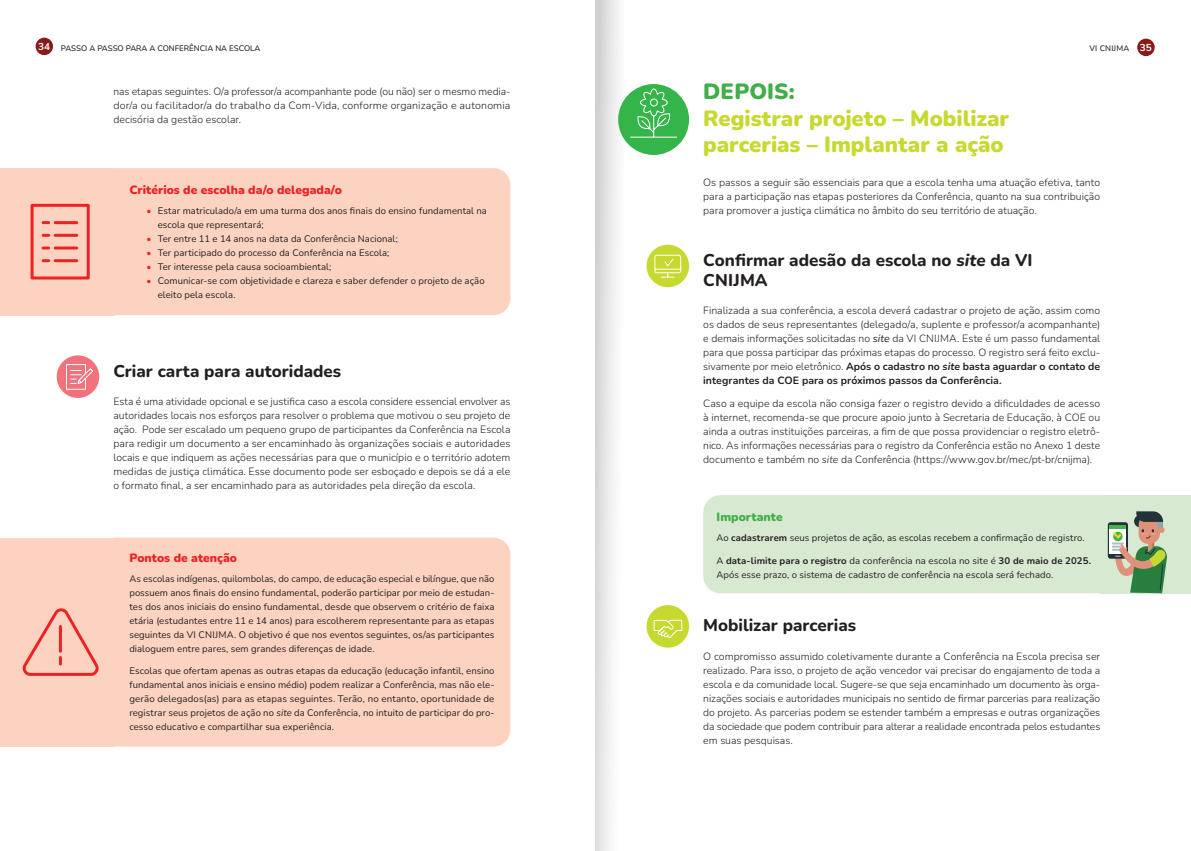
<style>
.page{position:relative;width:1191px;height:851px;background:#fff}
.page>*{position:absolute;margin:0;border:0;box-sizing:border-box;transform-origin:0 0}
.Chapter_-_Title{font:900 22px/26.4px "Nunito";color:#c6d92f}
.Heading_1{font:800 17px/20.4px "Nunito";color:#231f20}
.Destaque_-_Title{font:900 12px "Nunito";color:#ee2123}
.Destaque_-_Title-2{font:900 12px "Nunito";letter-spacing:.005em;color:#40ae49}
.Body{font:300 10.5px/14px "Nunito";color:#231f20;text-align:justify}
.Destaque_-_Body{font:9.5px/14px "Nunito";letter-spacing:.005em;color:#231f20}
.t1{font:500 8px "Nunito";color:#231f20}
.t2{font:500 8px "Nunito";letter-spacing:.02em;color:#231f20}
.s1{font-weight:700;font-size:10px;color:#fff}
.s2{font-weight:900;color:#ee2123}
.s3{font-style:italic}
.s4{color:#40ae49}
.s5{font-weight:400;font-style:italic}
.s6{font-weight:700}
.s7{font-weight:700;font-style:italic}
</style>
<div class="page">
<svg style="left:595px;top:0;width:29px;height:850px"></svg>
<div style="left:113px;top:168px;width:397px;height:147px;background:#fcd3c0"></div>
<div style="left:113px;top:537px;width:397px;height:209px;background:#fcd3c0"></div>
<div style="left:0;top:168px;width:113px;height:147px;background:#fcd3c0"></div>
<div style="left:0;top:537px;width:113px;height:209px;background:#fcd3c0"></div>
<div style="left:57px;top:355px;width:42px;height:43px;background:#f2727c;border-radius:50%"></div>
<svg style="left:66px;top:364px;width:27px;height:26px"></svg>
<svg style="left:22px;top:608px;width:77px;height:68px"></svg>
<svg style="left:30px;top:203px;width:60px;height:77px"></svg>
<div style="left:703px;top:495px;width:397px;height:98px;background:#d8e9d2"></div>
<div style="left:1100px;top:495px;width:91px;height:98px;background:#d8e9d2"></div>
<div style="left:618px;top:84px;width:71px;height:71px;background:#35b44a;border-radius:50%"></div>
<svg style="left:629px;top:88px;width:49px;height:50px"></svg>
<div style="left:646px;top:244px;width:43px;height:43px;background:#c6d92f;border-radius:50%"></div>
<svg style="left:654px;top:254px;width:27px;height:24px"></svg>
<div style="left:646px;top:605px;width:43px;height:42px;background:#c6d92f;border-radius:50%"></div>
<svg style="left:653px;top:619px;width:29px;height:19px"></svg>
<div style="left:1107px;top:522px;width:21px;height:36px;background:#233138;border-radius:3px"></div>
<div style="left:1109px;top:525px;width:17px;height:29px;background:#fff"></div>
<hr style="left:1109px;top:525px;width:17px;height:3px;background:#42b649">
<svg style="left:1111px;top:511px;width:56px;height:82px"></svg>
<div style="left:1155px;top:550px;width:10px;height:10px;background:#c6d92f;border-radius:50%"></div>
<div style="left:36px;top:38px;width:17px;height:17px;background:#8a1a19;border-radius:50%"></div>
<div style="left:1137px;top:39px;width:17px;height:17px;background:#8a1a19;border-radius:50%"></div>
<p class="t1" style="left:38px;top:43px;width:223px"><sup>34</sup> PASSO A PASSO PARA A CONFERÊNCIA NA ESCOLA</p>
<p class="t2" style="left:1089px;top:43px;width:64px">VI CNIJMA <span class="s1">35</span></p>
<p class="Body" style="left:113px;top:84px;width:398px">nas etapas seguintes. O/a professor/a acompanhante pode (ou não) ser o mesmo media&shy;dor/a ou facilitador/a do trabalho da Com-Vida, conforme organização e autonomia decisória da gestão escolar.</p>
<p class="Destaque_-_Title" style="left:129px;top:181px;width:214px">Critérios de escolha da/o delegada/o</p>
<p class="Destaque_-_Body" style="left:158px;top:203px;width:331px;text-indent:-11px"><span class="s2">•</span> Estar matriculado/a em uma turma dos anos finais do ensino fundamental na escola que representará;</p>
<p class="Destaque_-_Body" style="left:146px;top:231px;width:253px"><span class="s2">•</span> Ter entre 11 e 14 anos na data da Conferência Nacional;</p>
<p class="Destaque_-_Body" style="left:146px;top:245px;width:244px"><span class="s2">•</span> Ter participado do processo da Conferência na Escola;</p>
<p class="Destaque_-_Body" style="left:146px;top:259px;width:187px"><span class="s2">•</span> Ter interesse pela causa socioambiental;</p>
<p class="Destaque_-_Body" style="left:158px;top:273px;width:328px;text-indent:-11px"><span class="s2">•</span> Comunicar-se com objetividade e clareza e saber defender o projeto de ação eleito pela escola.</p>
<p class="Heading_1" style="left:113px;top:360px;width:229px">Criar carta para autoridades</p>
<p class="Body" style="left:113px;top:394px;width:398px">Esta é uma atividade opcional e se justifica caso a escola considere essencial envolver as autoridades locais nos esforços para resolver o problema que motivou o seu projeto de ação. Pode ser escalado um pequeno grupo de participantes da Conferência na Escola para redigir um documento a ser encaminhado às organizações sociais e autoridades locais e que indiquem as ações necessárias para que o município e o território adotem medidas de justiça climática. Esse documento pode ser esboçado e depois se dá a ele o formato final, a ser encaminhado para as autoridades pela direção da escola.</p>
<p class="Destaque_-_Title" style="left:129px;top:549px;width:109px">Pontos de atenção</p>
<p class="Destaque_-_Body" style="left:129px;top:571px;width:367px;text-align:justify">As escolas indígenas, quilombolas, do campo, de educação especial e bilíngue, que não possuem anos finais do ensino fundamental, poderão participar por meio de estudan&shy;tes dos anos iniciais do ensino fundamental, desde que observem o critério de faixa etária (estudantes entre 11 e 14 anos) para escolherem representante para as etapas seguintes da VI CNIJMA. O objetivo é que nos eventos seguintes, os/as participantes dialoguem entre pares, sem grandes diferenças de idade.</p>
<p class="Destaque_-_Body" style="left:129px;top:663px;width:367px;text-align:justify">Escolas que ofertam apenas as outras etapas da educação (educação infantil, ensino fundamental anos iniciais e ensino médio) podem realizar a Conferência, mas não ele&shy;gerão delegados(as) para as etapas seguintes. Terão, no entanto, oportunidade de registrar seus projetos de ação no <span class="s3">site</span> da Conferência, no intuito de participar do pro&shy;cesso educativo e compartilhar sua experiência.</p>
<p class="Chapter_-_Title" style="left:703px;top:78px;width:307px"><span class="s4">DEPOIS:<br></span>Registrar projeto – Mobilizar parcerias – Implantar a ação</p>
<p class="Body" style="left:703px;top:175px;width:398px">Os passos a seguir são essenciais para que a escola tenha uma atuação efetiva, tanto para a participação nas etapas posteriores da Conferência, quanto na sua contribuição para promover a justiça climática no âmbito do seu território de atuação.</p>
<p class="Heading_1" style="left:703px;top:249px;width:331px">Confirmar adesão da escola no <span class="s3">site</span> da VI<br>CNIJMA</p>
<p class="Body" style="left:703px;top:303px;width:398px">Finalizada a sua conferência, a escola deverá cadastrar o projeto de ação, assim como os dados de seus representantes (delegado/a, suplente e professor/a acompanhante) e demais informações solicitadas no <span class="s5">site</span> da VI CNIJMA. Este é um passo fundamental para que possa participar das próximas etapas do processo. O registro será feito exclu&shy;sivamente por meio eletrônico. <span class="s6">Após o cadastro no</span> <span class="s7">site</span> <span class="s6">basta aguardar o contato de integrantes da COE para os próximos passos da Conferência.</span></p>
<p class="Body" style="left:703px;top:396px;width:398px">Caso a equipe da escola não consiga fazer o registro devido a dificuldades de acesso à internet, recomenda-se que procure apoio junto à Secretaria de Educação, à COE ou ainda a outras instituições parceiras, a fim de que possa providenciar o registro eletrô&shy;nico. As informações necessárias para o registro da Conferência estão no Anexo 1 deste documento e também no <span class="s3">site</span> da Conferência (https://www.gov.br/mec/pt-br/cnijma).</p>
<p class="Destaque_-_Title-2" style="left:716px;top:508px;width:68px">Importante</p>
<p class="Destaque_-_Body" style="left:716px;top:530px;width:369px">Ao <span class="s6">cadastrarem</span> seus projetos de ação, as escolas recebem a confirmação de registro.</p>
<p class="Destaque_-_Body" style="left:716px;top:552px;width:376px">A <span class="s6">data-limite para o registro</span> da conferência na escola no site é <span class="s6">30 de maio de 2025.<br></span>Após esse prazo, o sistema de cadastro de conferência na escola será fechado.</p>
<p class="Heading_1" style="left:703px;top:614px;width:154px">Mobilizar parcerias</p>
<p class="Body" style="left:703px;top:648px;width:398px">O compromisso assumido coletivamente durante a Conferência na Escola precisa ser realizado. Para isso, o projeto de ação vencedor vai precisar do engajamento de toda a escola e da comunidade local. Sugere-se que seja encaminhado um documento às orga&shy;nizações sociais e autoridades municipais no sentido de firmar parcerias para realização do projeto. As parcerias podem se estender também a empresas e outras organizações da sociedade que podem contribuir para alterar a realidade encontrada pelos estudantes em suas pesquisas.</p>
</div>
